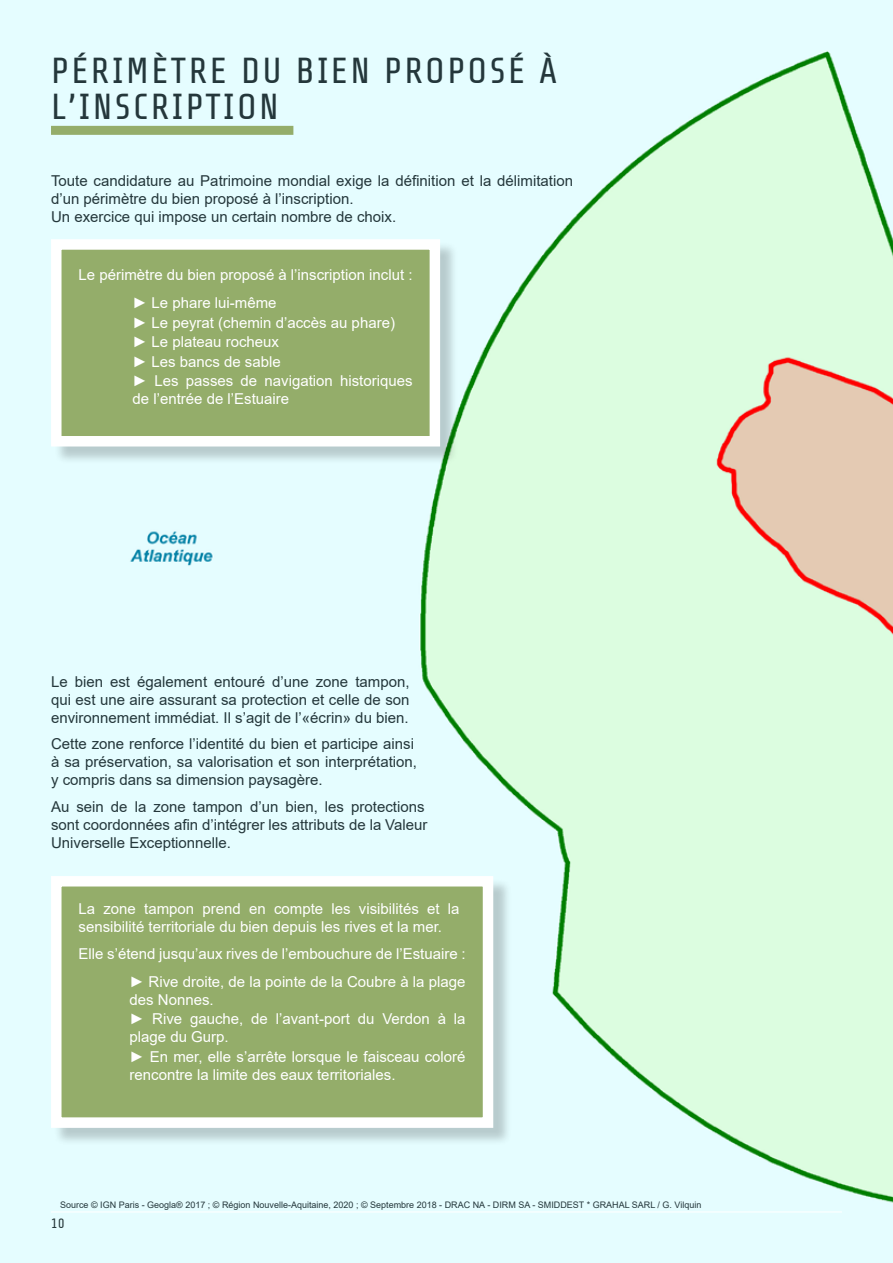
<style>
.page{position:relative;width:893px;height:1263px;background:#fff}
.page>*{position:absolute;margin:0;border:0;box-sizing:border-box;transform-origin:0 0}
.t1{font:36px/36px "Share Tech";letter-spacing:.07em;color:#24373b}
.t2{font:15px/18px "Arial";color:#24373b}
.t3{font:15px/19.5px "Arial";color:#fff}
.t4{font:13.5px "Share Tech";color:#25373a}
.t5{font:9px "Arial";color:#24373b}
.s1{font-size:15.15px}
</style>
<div class="page">
<img style="left:0;top:0;width:893px;height:1263px">
<div style="left:53px;top:241px;width:406px;height:224px;background:#000;opacity:.2"></div>
<div style="left:56px;top:244px;width:379px;height:197px;background:#94ad6a"></div>
<div style="left:51px;top:239px;width:389px;height:207px;border:10px solid #fff"></div>
<div style="left:53px;top:878px;width:459px;height:269px;background:#000;opacity:.2"></div>
<div style="left:56px;top:881px;width:432px;height:241px;background:#94ad6a"></div>
<div style="left:51px;top:876px;width:442px;height:252px;border:10px solid #fff"></div>
<div style="left:51px;top:126px;width:242px;height:9px;background:#94ad6a"></div>
<div style="left:15px;top:1233px;width:806px;height:22px;background:#e5fdff"></div>
<hr style="left:51px;top:1211px;width:791px;height:1px;background:#fff">
<h1 class="t1" style="left:51px;top:54px;width:507px">PÉRIMÈTRE DU BIEN PROPOSÉ À<br>L’INSCRIPTION</h1>
<p class="t2" style="left:51px;top:172px;width:523px">Toute candidature au Patrimoine mondial exige la définition et la délimitation d’un périmètre du bien proposé à l’inscription.<br>Un exercice qui impose un certain nombre de choix.</p>
<p class="t3" style="left:133px;top:261px;width:282px;line-height:28px;text-indent:-54px">Le périmètre du bien proposé à l’inscription inclut : <span class="s1">►</span> Le phare lui-même</p>
<p class="t3" style="left:133px;top:312px;width:282px"><span class="s1">►</span> Le peyrat (chemin d’accès au phare) <span class="s1">►</span> Le plateau rocheux<br><span class="s1">►</span> Les bancs de sable<br><span class="s1">►</span> Les passes de navigation historiques</p>
<p class="t3" style="left:133px;top:389px;width:158px">de l’entrée de l’Estuaire</p>
<p class="t2" style="left:51px;top:672px;width:360px;text-align:justify">Le bien est également entouré d’une zone tampon, qui est une aire assurant sa protection et celle de son environnement immédiat. Il s’agit de l’«écrin» du bien.</p>
<p class="t2" style="left:51px;top:735px;width:367px">Cette zone renforce l’identité du bien et participe ainsi à sa préservation, sa valorisation et son interprétation, y compris dans sa dimension paysagère.</p>
<p class="t2" style="left:51px;top:797px;width:378px">Au sein de la zone tampon d’un bien, les protections sont coordonnées afin d’intégrer les attributs de la Valeur<br>Universelle Exceptionnelle.</p>
<p class="t3" style="left:79px;top:900px;width:382px;line-height:18px">La zone tampon prend en compte les visibilités et la sensibilité territoriale du bien depuis les rives et la mer.</p>
<p class="t3" style="left:79px;top:939px;width:389px;line-height:28px;text-align:right">Elle s’étend jusqu’aux rives de l’embouchure de l’Estuaire : <span class="s1">►</span> Rive droite, de la pointe de la Coubre à la plage</p>
<p class="t3" style="left:130px;top:990px;width:337px">des Nonnes.<br><span class="s1">►</span> Rive gauche, de l’avant-port du Verdon à la</p>
<p class="t3" style="left:130px;top:1027px;width:337px">plage du Gurp.<br><span class="s1">►</span> En mer, elle s’arrête lorsque le faisceau coloré</p>
<p class="t3" style="left:130px;top:1065px;width:267px">rencontre la limite des eaux territoriales.</p>
<p class="t5" style="left:60px;top:1198px;width:643px">Source © IGN Paris - Geogla® 2017 ; © Région Nouvelle-Aquitaine, 2020 ; © Septembre 2018 - DRAC NA - DIRM SA - SMIDDEST * GRAHAL SARL / G. Vilquin</p>
<p class="t4" style="left:51px;top:1216px;width:15px">10</p>
</div>
